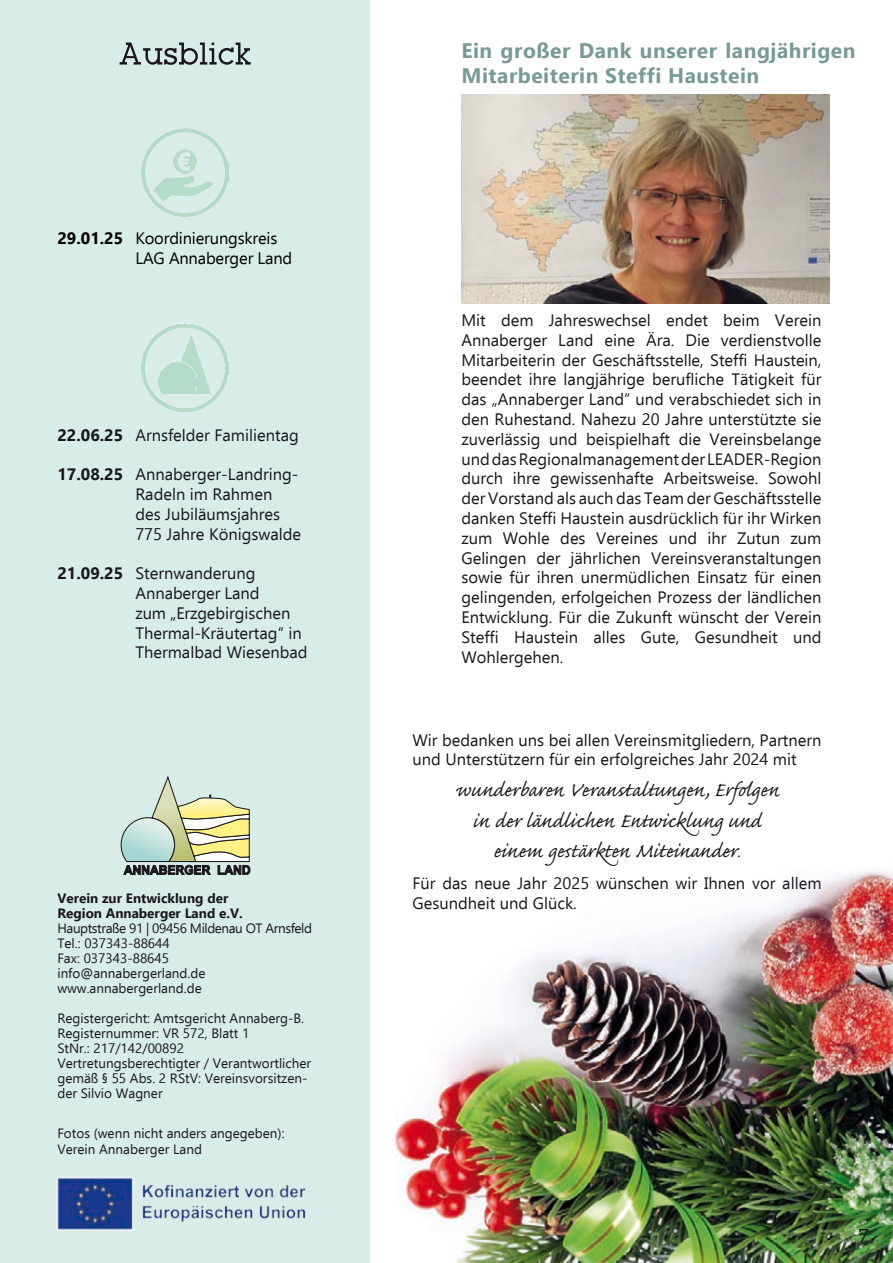
<style>
.page{position:relative;width:893px;height:1263px;background:#fff}
.page>*{position:absolute;margin:0;border:0;box-sizing:border-box;transform-origin:0 0}
.t1{font:25.5px "Caflisch Script Pro";color:#1a171c}
.t2{font:700 21px/25.2px "Ebrima";letter-spacing:.025em;color:#789a95}
.t3{font:16.5px/19.8px "Ebrima";color:#1a171c}
.t4{font:16.5px "Ebrima";letter-spacing:-.01em;color:#010000}
.t5{font:13.5px/15px "Ebrima";color:#1a171c}
.t6{font:700 13.5px "Ebrima";color:#1a171c}
.t7{font:13.5px "Ebrima";letter-spacing:-.03em;color:#1a171c}
.s1{font-weight:700}
.s2{font-family:"Ebrima";font-size:16.5px}
</style>
<div class="page">
<img style="left:395px;top:870px;width:498px;height:393px">
<div style="left:0;top:0;width:370px;height:1263px;background:#d8ece8"></div>
<img style="left:141px;top:128px;width:88px;height:88px">
<img style="left:173px;top:150px;width:24px;height:24px">
<img style="left:153px;top:177px;width:60px;height:25px">
<img style="left:141px;top:323px;width:88px;height:88px">
<img style="left:181px;top:333px;width:31px;height:60px">
<img style="left:158px;top:362px;width:38px;height:31px">
<img style="left:56px;top:1177px;width:250px;height:54px">
<img style="left:461px;top:95px;width:368px;height:208px">
<svg style="left:859px;top:1229px;width:9px;height:13px"></svg>
<svg style="left:120px;top:43px;width:131px;height:22px"></svg>
<svg style="left:120px;top:776px;width:130px;height:99px"></svg>
<p class="t4" style="left:57px;top:227px;width:222px"><span class="s1">29.01.25</span> Koordinierungskreis</p>
<p class="t4" style="left:135px;top:247px;width:158px">LAG Annaberger Land</p>
<p class="t3" style="left:57px;top:425px;width:243px"><span class="s1">22.06.25</span> Arnsfelder Familientag</p>
<p class="t3" style="left:57px;top:464px;width:243px"><span class="s1">17.08.25</span> Annaberger-Landring-</p>
<p class="t3" style="left:135px;top:484px;width:138px">Radeln im Rahmen</p>
<p class="t3" style="left:135px;top:504px;width:146px">des Jubiläumsjahres</p>
<p class="t3" style="left:135px;top:524px;width:167px">775 Jahre Königswalde</p>
<p class="t3" style="left:57px;top:563px;width:200px"><span class="s1">21.09.25</span> Sternwanderung</p>
<p class="t3" style="left:135px;top:583px;width:125px">Annaberger Land</p>
<p class="t3" style="left:135px;top:603px;width:174px">zum „Erzgebirgischen<br>Thermal-Kräutertag“ in<br>Thermalbad Wiesenbad</p>
<p class="t6" style="left:57px;top:888px;width:172px">Verein zur Entwicklung der</p>
<p class="t6" style="left:57px;top:903px;width:187px">Region Annaberger Land e.V.</p>
<p class="t7" style="left:57px;top:919px;width:256px">Hauptstraße 91 | 09456 Mildenau OT Arnsfeld</p>
<p class="t5" style="left:57px;top:936px;width:114px">Tel.: 037343-88644</p>
<p class="t5" style="left:57px;top:951px;width:113px">Fax: 037343-88645</p>
<p class="t5" style="left:57px;top:966px;width:150px">info@annabergerland.de</p>
<p class="t5" style="left:57px;top:981px;width:146px">www.annabergerland.de</p>
<p class="t5" style="left:57px;top:1011px;width:248px">Registergericht: Amtsgericht Annaberg-B.</p>
<p class="t5" style="left:57px;top:1026px;width:193px">Registernummer: VR 572, Blatt 1</p>
<p class="t5" style="left:57px;top:1041px;width:128px">StNr.: 217/142/00892</p>
<p class="t5" style="left:57px;top:1056px;width:255px">Vertretungsberechtigter / Verantwortlicher gemäß § 55 Abs. 2 RStV: Vereinsvorsitzen&shy;der Silvio Wagner</p>
<p class="t5" style="left:57px;top:1125px;width:229px">Fotos (wenn nicht anders angegeben):</p>
<p class="t5" style="left:57px;top:1141px;width:146px">Verein Annaberger Land</p>
<p class="t2" style="left:461px;top:39px;width:396px">Ein großer Dank unserer langjährigen<br>Mitarbeiterin Steffi Haustein</p>
<p class="t3" style="left:461px;top:310px;width:362px;text-align:justify">Mit dem Jahreswechsel endet beim Verein Annaberger Land eine Ära. Die verdienstvolle Mitarbeiterin der Geschäftsstelle, Steffi Haustein, beendet ihre langjährige berufliche Tätigkeit für das „Annaberger Land“ und verabschiedet sich in den Ruhestand. Nahezu 20 Jahre unterstützte sie zuverlässig und beispielhaft die Vereinsbelange und das Regionalmanagement der LEADER-Region durch ihre gewissenhafte Arbeitsweise. Sowohl der Vorstand als auch das Team der Geschäftsstelle danken Steffi Haustein ausdrücklich für ihr Wirken zum Wohle des Vereines und ihr Zutun zum Gelingen der jährlichen Vereinsveranstaltungen sowie für ihren unermüdlichen Einsatz für einen gelingenden, erfolgeichen Prozess der ländlichen Entwicklung. Für die Zukunft wünscht der Verein Steffi Haustein alles Gute, Gesundheit und Wohlergehen.</p>
<p class="t3" style="left:412px;top:729px;width:411px">Wir bedanken uns bei allen Vereinsmitgliedern, Partnern und Unterstützern für ein erfolgreiches Jahr 2024 mit</p>
<p class="t1" style="left:455px;top:777px;width:327px">wunderbaren Veranstaltungen, Erfolgen</p>
<p class="t1" style="left:472px;top:807px;width:290px">in der ländlichen Entwicklung und</p>
<p class="t1" style="left:493px;top:838px;width:249px">einem gestärkten Miteinander<span class="s2">.</span></p>
<p class="t3" style="left:412px;top:873px;width:411px">Für das neue Jahr 2025 wünschen wir Ihnen vor allem<br>Gesundheit und Glück.</p>
</div>
